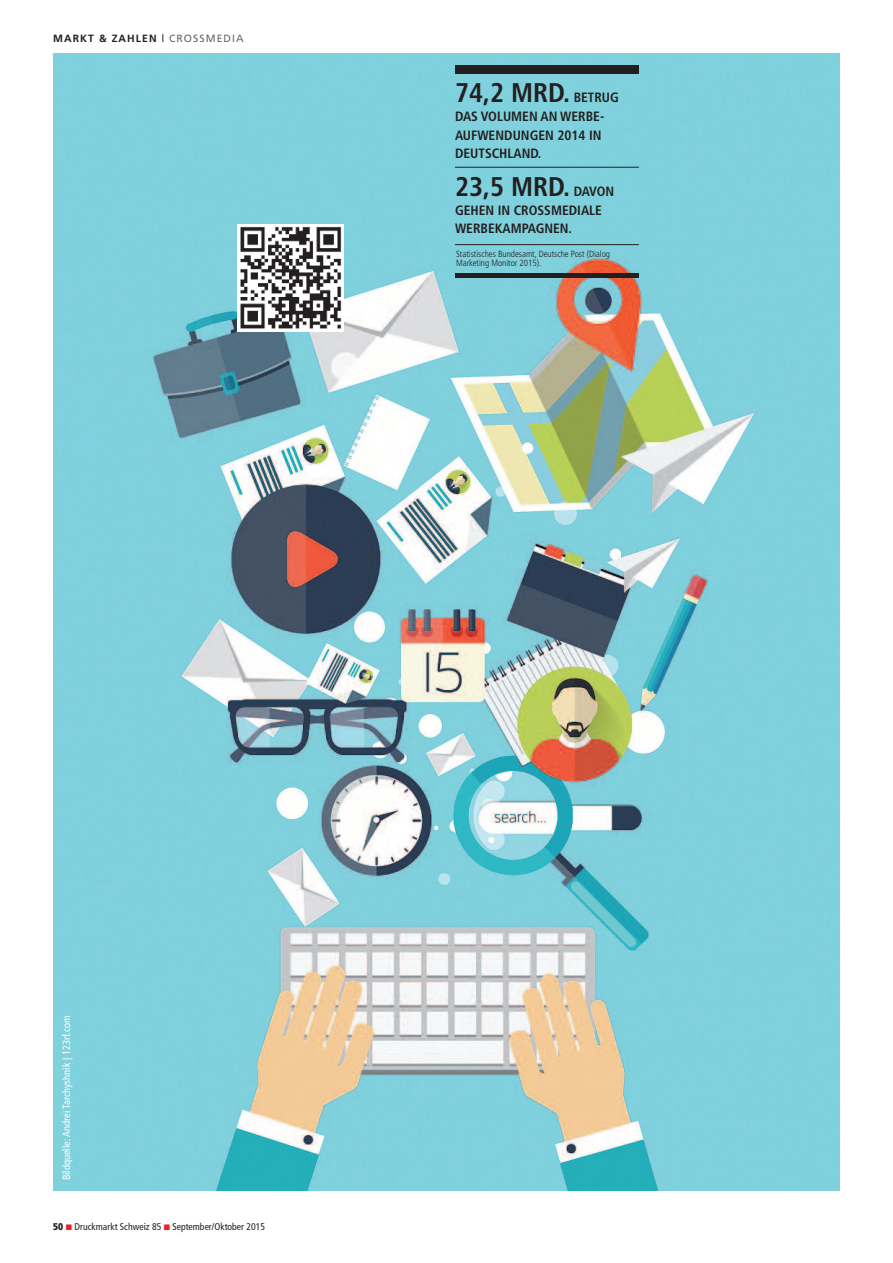
<style>
.page{position:relative;width:893px;height:1263px;background:#fff}
.page>*{position:absolute;margin:0;border:0;box-sizing:border-box;transform-origin:0 0}
.t1{font:700 condensed 27px "Frutiger";color:#231f20}
.t2{font:700 condensed 13.5px/18.8px "Frutiger";color:#231f20}
.t3{font:condensed 10.5px "Frutiger";color:#fff}
.t4{font:700 10.5px "Frutiger";letter-spacing:.1em;color:#231f20}
.t5{font:condensed 9.75px "Frutiger";color:#231f20}
.t6{font:300 condensed 9px/9px "Frutiger";color:#231f20}
.s1{font-weight:400}
.s2{font-weight:400;color:#60696a}
.s3{font-size:13.5px}
.s4{font-weight:900}
</style>
<div class="page">
<img style="left:53px;top:53px;width:787px;height:1138px">
<div style="left:455px;top:65px;width:184px;height:8px;background:#231f20"></div>
<hr style="left:455px;top:274px;width:184px;height:4px;background:#231f20">
<hr style="left:455px;top:167px;width:184px;height:1px;background:#231f20">
<hr style="left:455px;top:244px;width:184px;height:1px;background:#231f20">
<img style="left:237px;top:225px;width:106px;height:106px">
<p class="t4" style="left:53px;top:34px;width:192px">MARKT &amp; ZAHLEN <span class="s1">|</span> <span class="s2">CROSSMEDIA</span></p>
<h1 class="t1" style="left:455px;top:82px;width:165px">74,2 MRD. <span class="s3">BETRUG</span></h1>
<p class="t2" style="left:455px;top:108px;width:151px">DAS VOLUMEN AN WERBE-<br>AUFWENDUNGEN 2014 IN<br>DEUTSCHLAND.</p>
<h1 class="t1" style="left:455px;top:176px;width:161px">23,5 MRD. <span class="s3">DAVON</span></h1>
<p class="t2" style="left:455px;top:202px;width:149px">GEHEN IN CROSSMEDIALE<br>WERBEKAMPAGNEN.</p>
<p class="t6" style="left:456px;top:250px;width:156px">Statistisches Bundesamt, Deutsche Post (Dialog<br>Marketing Monitor 2015).</p>
<p class="t3" style="left:62px;top:1180px;width:166px;rotate:-90deg">Bildquelle: Andrei Tarchyshnik | 123rf.com</p>
<p class="t5" style="left:53px;top:1222px;width:214px"><span class="s4">50</span> Druckmarkt Schweiz 85 September/Oktober 2015</p>
</div>
